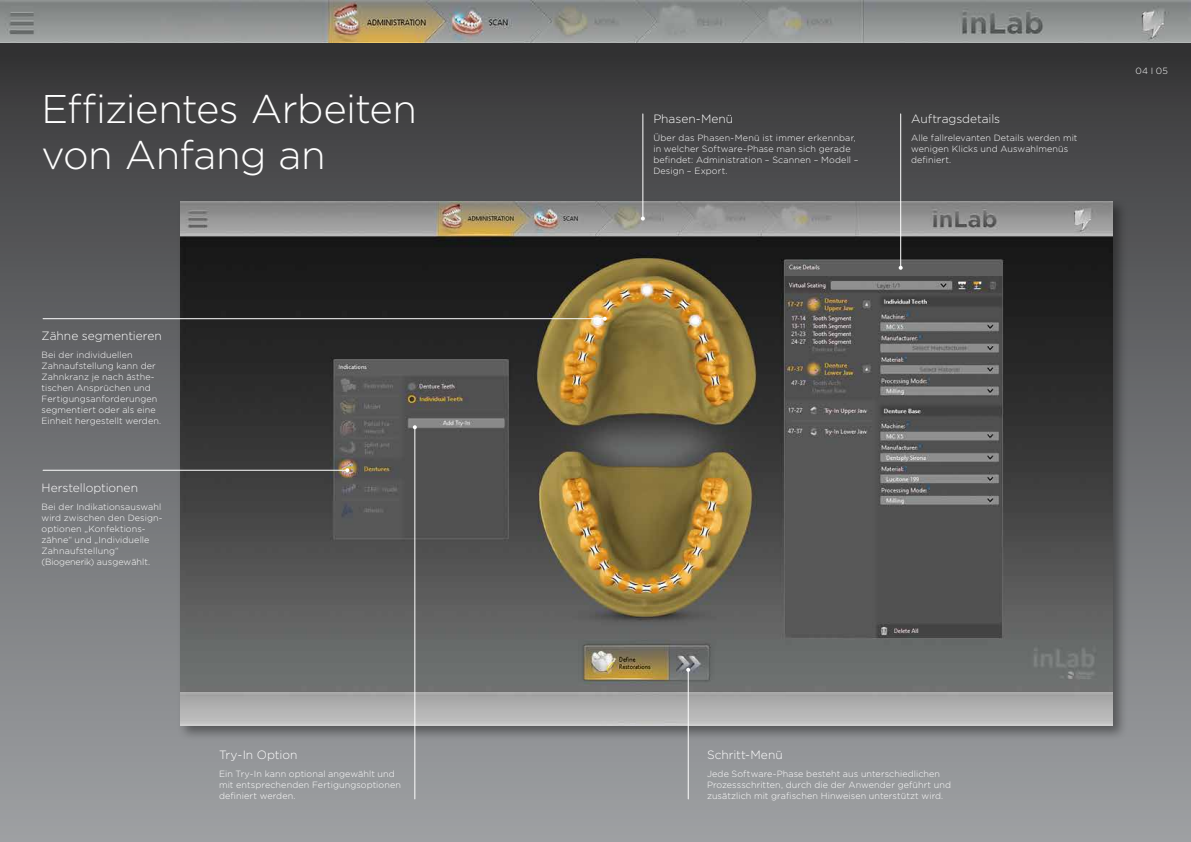
<style>
.page{position:relative;width:1191px;height:842px;background:#fff}
.page>*{position:absolute;margin:0;border:0;box-sizing:border-box;transform-origin:0 0}
.t1{font:300 40px/46px "Gotham";letter-spacing:-.015em;color:#fff}
.t2{font:300 12px "Gotham";letter-spacing:-.005em;color:#fff}
.t3{font:300 9px/11px "Gotham";letter-spacing:.01em;color:#fff}
</style>
<div class="page">
<div style="left:0;top:41px;width:1191px;height:801px;background:linear-gradient(to bottom,#39393a,#a1a3a6)"></div>
<div style="left:177px;top:198px;width:951px;height:543px;background:#000;opacity:.4"></div>
<img style="left:180px;top:201px;width:932px;height:524px">
<hr style="left:687px;top:670px;width:1px;height:129px;background:#fff">
<svg style="left:686px;top:668px;width:4px;height:4px"></svg>
<hr style="left:43px;top:318px;width:562px;height:1px;background:#fff">
<svg style="left:603px;top:317px;width:4px;height:4px"></svg>
<hr style="left:43px;top:470px;width:304px;height:1px;background:#fff">
<svg style="left:345px;top:468px;width:4px;height:4px"></svg>
<hr style="left:414px;top:427px;width:1px;height:372px;background:#fff">
<svg style="left:413px;top:425px;width:4px;height:4px"></svg>
<hr style="left:642px;top:114px;width:1px;height:105px;background:#fff">
<svg style="left:641px;top:217px;width:4px;height:4px"></svg>
<hr style="left:900px;top:114px;width:1px;height:154px;background:#fff">
<svg style="left:898px;top:266px;width:4px;height:4px"></svg>
<img style="left:0;top:0;width:1191px;height:43px">
<h1 class="t1" style="left:42px;top:84px;width:377px">Effizientes Arbeiten von Anfang an</h1>
<h2 class="t2" style="left:42px;top:328px;width:122px">Zähne segmentieren</h2>
<p class="t3" style="left:42px;top:349px;width:121px">Bei der individuellen<br>Zahnaufstellung kann der<br>Zahnkranz je nach ästhe&shy;tischen Ansprüchen und<br>Fertigungsanforderungen segmentiert oder als eine<br>Einheit hergestellt werden.</p>
<h2 class="t2" style="left:42px;top:480px;width:98px">Herstelloptionen</h2>
<p class="t3" style="left:42px;top:501px;width:121px">Bei der Indikationsauswahl wird zwischen den Design&shy;optionen „Konfektions&shy;zähne“ und „Individuelle<br>Zahnaufstellung“ (Biogenerik) ausgewählt.</p>
<h2 class="t2" style="left:219px;top:747px;width:80px">Try- In Option</h2>
<p class="t3" style="left:219px;top:768px;width:183px">Ein Try- In kann optional angewählt und mit entsprechenden Fertigungsoptionen definiert werden.</p>
<h2 class="t2" style="left:653px;top:111px;width:81px">Phasen- Menü</h2>
<p class="t3" style="left:653px;top:132px;width:207px">Über das Phasen- Menü ist immer erkennbar, in welcher Software- Phase man sich gerade befindet: Administration – Scannen – Modell – Design – Export.</p>
<h2 class="t2" style="left:911px;top:111px;width:91px">Auftragsdetails</h2>
<p class="t3" style="left:911px;top:132px;width:168px">Alle fallrelevanten Details werden mit wenigen Klicks und Auswahlmenüs definiert.</p>
<p class="t3" style="left:1135px;top:65px;width:34px">04 I 05</p>
<h2 class="t2" style="left:707px;top:747px;width:77px">Schritt- Menü</h2>
<p class="t3" style="left:707px;top:768px;width:246px">Jede Software- Phase besteht aus unterschiedlichen<br>Prozessschritten, durch die der Anwender geführt und zusätzlich mit grafischen Hinweisen unterstützt wird.</p>
</div>
